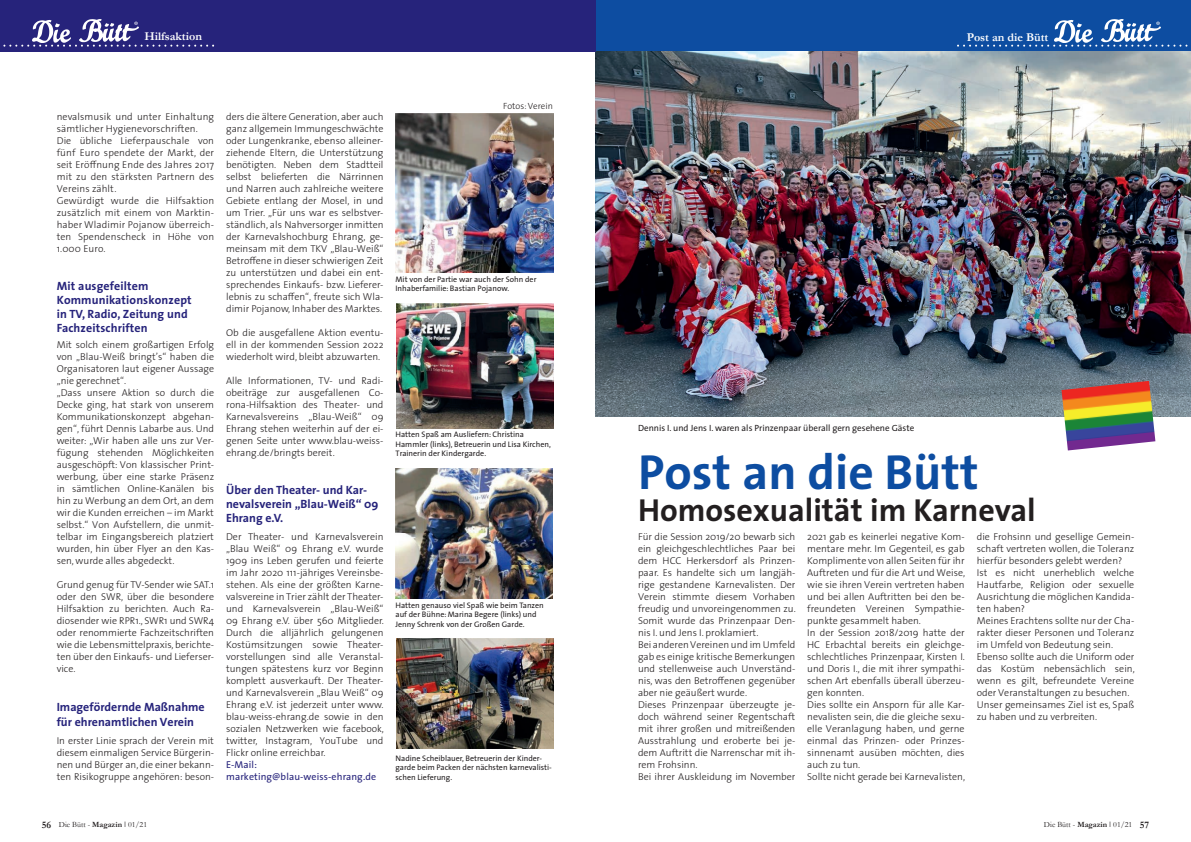
<style>
.page{position:relative;width:1191px;height:842px;background:#fff}
.page>*{position:absolute;margin:0;border:0;box-sizing:border-box;transform-origin:0 0}
.t1{font:700 49.5px "The Sans";color:#0d4da1}
.t2{font:700 32px "The Sans";color:#231f20}
.t3{font:700 12px/14px "The Sans";color:#26237b}
.t4{font:700 12px "Garamond";color:#fff}
.t5{font:300 10px/12px "The Sans";color:#231f20;text-align:justify}
.t6{font:10px/12px "The Sans";letter-spacing:.01em;color:#26237b}
.t7{font:9px "The Sans";color:#231f20}
.t8{font:300 9px "The Sans";color:#231f20}
.t9{font:8px/9.6px "The Sans";color:#231f20}
.t10{font:8px "Garamond";color:#231f20}
.s1{font-weight:700;font-size:10px}
.s2{font-weight:700}
.s3{font-family:"The Sans";font-weight:300}
</style>
<div class="page">
<div style="left:595px;top:0;width:596px;height:51px;background:#0d4da1"></div>
<img style="left:595px;top:51px;width:596px;height:365px">
<div style="left:0;top:0;width:595px;height:51px;background:#26237b"></div>
<img style="left:33px;top:20px;width:106px;height:23px">
<svg style="left:3px;top:45px;width:211px;height:2px"></svg>
<img style="left:395px;top:113px;width:158px;height:159px">
<img style="left:396px;top:303px;width:157px;height:125px">
<img style="left:395px;top:468px;width:158px;height:130px">
<img style="left:396px;top:638px;width:157px;height:110px">
<img style="left:1054px;top:20px;width:106px;height:23px">
<svg style="left:957px;top:45px;width:231px;height:2px"></svg>
<img style="left:1061px;top:381px;width:94px;height:69px">
<p class="t4" style="left:144px;top:28px;width:59px">Hilfsaktion</p>
<p class="t5" style="left:57px;top:110px;width:159px;text-align:left">nevalsmusik und unter Einhaltung sämtlicher Hygienevorschriften.<br>Die übliche Lieferpauschale von fünf Euro spendete der Markt, der seit Eröffnung Ende des Jahres 2017 mit zu den stärksten Partnern des<br>Vereins zählt.<br>Gewürdigt wurde die Hilfsaktion zusätzlich mit einem von Marktin&shy;haber Wladimir Pojanow überreich&shy;ten Spendenscheck in Höhe von<br>1.000 Euro.</p>
<p class="t3" style="left:57px;top:279px;width:136px">Mit ausgefeiltem<br>Kommunikationskonzept in TV, Radio, Zeitung und<br>Fachzeitschriften</p>
<p class="t5" style="left:57px;top:338px;width:159px;text-align:left">Mit solch einem großartigen Erfolg von „Blau-Weiß bringt’s“ haben die Organisatoren laut eigener Aussage „nie gerechnet“.<br>„Dass unsere Aktion so durch die Decke ging, hat stark von unserem Kommunikationskonzept abgehan&shy;gen“, führt Dennis Labarbe aus. Und weiter: „Wir haben alle uns zur Ver&shy;fügung stehenden Möglichkeiten ausgeschöpft: Von klassischer Print&shy;werbung, über eine starke Präsenz in sämtlichen Online-Kanälen bis hin zu Werbung an dem Ort, an dem wir die Kunden erreichen – im Markt selbst.“ Von Aufstellern, die unmit&shy;telbar im Eingangsbereich platziert wurden, hin über Flyer an den Kas&shy;sen, wurde alles abgedeckt.</p>
<p class="t5" style="left:57px;top:578px;width:159px">Grund genug für TV-Sender wie SAT.1 oder den SWR, über die besondere Hilfsaktion zu berichten. Auch Ra&shy;diosender wie RPR1., SWR1 und SWR4 oder renommierte Fachzeitschriften wie die Lebensmittelpraxis, berichte&shy;ten über den Einkaufs- und Lieferser&shy;vice.</p>
<p class="t3" style="left:57px;top:699px;width:150px;line-height:15px">Imagefördernde Maßnahme für ehrenamtlichen Verein</p>
<p class="t5" style="left:57px;top:734px;width:159px">In erster Linie sprach der Verein mit diesem einmaligen Service Bürgerin&shy;nen und Bürger an, die einer bekann&shy;ten Risikogruppe angehören: beson-</p>
<p class="t5" style="left:226px;top:110px;width:159px">ders die ältere Generation, aber auch ganz allgemein Immungeschwächte oder Lungenkranke, ebenso alleiner&shy;ziehende Eltern, die Unterstützung benötigten. Neben dem Stadtteil selbst belieferten die Närrinnen und Narren auch zahlreiche weitere Gebiete entlang der Mosel, in und um Trier. „Für uns war es selbstver&shy;ständlich, als Nahversorger inmitten der Karnevalshochburg Ehrang, ge&shy;meinsam mit dem TKV „Blau-Weiß“ Betroffene in dieser schwierigen Zeit zu unterstützen und dabei ein ent&shy;sprechendes Einkaufs- bzw. Lieferer&shy;lebnis zu schaffen“, freute sich Wla&shy;dimir Pojanow, Inhaber des Marktes.</p>
<p class="t5" style="left:226px;top:326px;width:159px">Ob die ausgefallene Aktion eventu&shy;ell in der kommenden Session 2022 wiederholt wird, bleibt abzuwarten.</p>
<p class="t5" style="left:226px;top:374px;width:159px">Alle Informationen, TV- und Radi&shy;obeiträge zur ausgefallenen Co&shy;rona-Hilfsaktion des Theater- und Karnevalsvereins „Blau-Weiß“ 09<br>Ehrang stehen weiterhin auf der ei&shy;genen Seite unter www.blau-weiss&shy;ehrang.de/bringts bereit.</p>
<p class="t3" style="left:226px;top:483px;width:154px">Über den Theater- und Kar&shy;nevalsverein „Blau-Weiß“ 09<br>Ehrang e.V.</p>
<p class="t5" style="left:226px;top:530px;width:159px">Der Theater- und Karnevalsverein „Blau Weiß“ 09 Ehrang e.V. wurde 1909 ins Leben gerufen und feierte im Jahr 2020 111-jähriges Vereinsbe&shy;stehen. Als eine der größten Karne&shy;valsvereine in Trier zählt der Theater&shy;und Karnevalsverein „Blau-Weiß“ 09 Ehrang e.V. über 560 Mitglieder.<br>Durch die alljährlich gelungenen Kostümsitzungen sowie Theater&shy;vorstellungen sind alle Veranstal&shy;tungen spätestens kurz vor Beginn komplett ausverkauft. Der Theater&shy;und Karnevalsverein „Blau Weiß“ 09<br>Ehrang e.V. ist jederzeit unter www. blau-weiss-ehrang.de sowie in den sozialen Netzwerken wie facebook, twitter, Instagram, YouTube und Flickr online erreichbar.</p>
<p class="t6" style="left:226px;top:758px;width:152px">E-Mail: marketing@blau-weiss-ehrang.de</p>
<p class="t8" style="left:503px;top:98px;width:51px">Fotos: Verein</p>
<p class="t9" style="left:395px;top:274px;width:142px">Mit von der Partie war auch der Sohn der<br>Inhaberfamilie: Bastian Pojanow.</p>
<p class="t9" style="left:395px;top:429px;width:157px">Hatten Spaß am Ausliefern: Christina<br>Hammler (links), Betreuerin und Lisa Kirchen,<br>Trainerin der Kindergarde.</p>
<p class="t9" style="left:395px;top:600px;width:150px">Hatten genauso viel Spaß wie beim Tanzen auf der Bühne: Marina Begere (links) und<br>Jenny Schrenk von der Großen Garde.</p>
<p class="t9" style="left:395px;top:753px;width:158px">Nadine Scheiblauer, Betreuerin der Kinder&shy;garde beim Packen der nächsten karnevalisti&shy;schen Lieferung.</p>
<p class="t4" style="left:966px;top:29px;width:83px">Post an die Bütt</p>
<p class="t7" style="left:638px;top:420px;width:278px">Dennis I. und Jens I. waren als Prinzenpaar überall gern gesehene Gäste</p>
<h1 class="t1" style="left:638px;top:431px;width:342px">Post an die Bütt</h1>
<h2 class="t2" style="left:638px;top:484px;width:399px">Homosexualität im Karneval</h2>
<p class="t5" style="left:638px;top:530px;width:159px;text-align:left">Für die Session 2019/20 bewarb sich ein gleichgeschlechtliches Paar bei dem HCC Herkersdorf als Prinzen&shy;paar. Es handelte sich um langjäh&shy;rige gestandene Karnevalisten. Der Verein stimmte diesem Vorhaben freudig und unvoreingenommen zu.<br>Somit wurde das Prinzenpaar Den&shy;nis I. und Jens I. proklamiert.<br>Bei anderen Vereinen und im Umfeld gab es einige kritische Bemerkungen und stellenweise auch Unverständ&shy;nis, was den Betroffenen gegenüber aber nie geäußert wurde.<br>Dieses Prinzenpaar überzeugte je&shy;doch während seiner Regentschaft mit ihrer großen und mitreißenden Ausstrahlung und eroberte bei je&shy;dem Auftritt die Narrenschar mit ih&shy;rem Frohsinn.<br>Bei ihrer Auskleidung im November</p>
<p class="t5" style="left:807px;top:530px;width:159px;text-align:left">2021 gab es keinerlei negative Kom&shy;mentare mehr. Im Gegenteil, es gab Komplimente von allen Seiten für ihr Auftreten und für die Art und Weise, wie sie ihren Verein vertreten haben und bei allen Auftritten bei den be&shy;freundeten Vereinen Sympathie&shy;punkte gesammelt haben.<br>In der Session 2018/2019 hatte der HC Erbachtal bereits ein gleichge&shy;schlechtliches Prinzenpaar, Kirsten I. und Doris I., die mit ihrer sympathi&shy;schen Art ebenfalls überall überzeu&shy;gen konnten.<br>Dies sollte ein Ansporn für alle Kar&shy;nevalisten sein, die die gleiche sexu&shy;elle Veranlagung haben, und gerne einmal das Prinzen- oder Prinzes&shy;sinnenamt ausüben möchten, dies auch zu tun.<br>Sollte nicht gerade bei Karnevalisten,</p>
<p class="t5" style="left:976px;top:530px;width:159px;text-align:left">die Frohsinn und gesellige Gemein&shy;schaft vertreten wollen, die Toleranz hierfür besonders gelebt werden?<br>Ist es nicht unerheblich welche<br>Hautfarbe, Religion oder sexuelle<br>Ausrichtung die möglichen Kandida&shy;ten haben?<br>Meines Erachtens sollte nur der Cha&shy;rakter dieser Personen und Toleranz im Umfeld von Bedeutung sein.<br>Ebenso sollte auch die Uniform oder das Kostüm nebensächlich sein, wenn es gilt, befreundete Vereine oder Veranstaltungen zu besuchen.<br>Unser gemeinsames Ziel ist es, Spaß zu haben und zu verbreiten.</p>
<p class="t10" style="left:42px;top:819px;width:107px"><span class="s1">56</span> Die Bütt - <span class="s2">Magazin</span> <span class="s3">I</span> 01/21</p>
<p class="t10" style="left:1044px;top:819px;width:107px">Die Bütt - <span class="s2">Magazin</span> <span class="s3">I</span> 01/21 <span class="s1">57</span></p>
</div>
